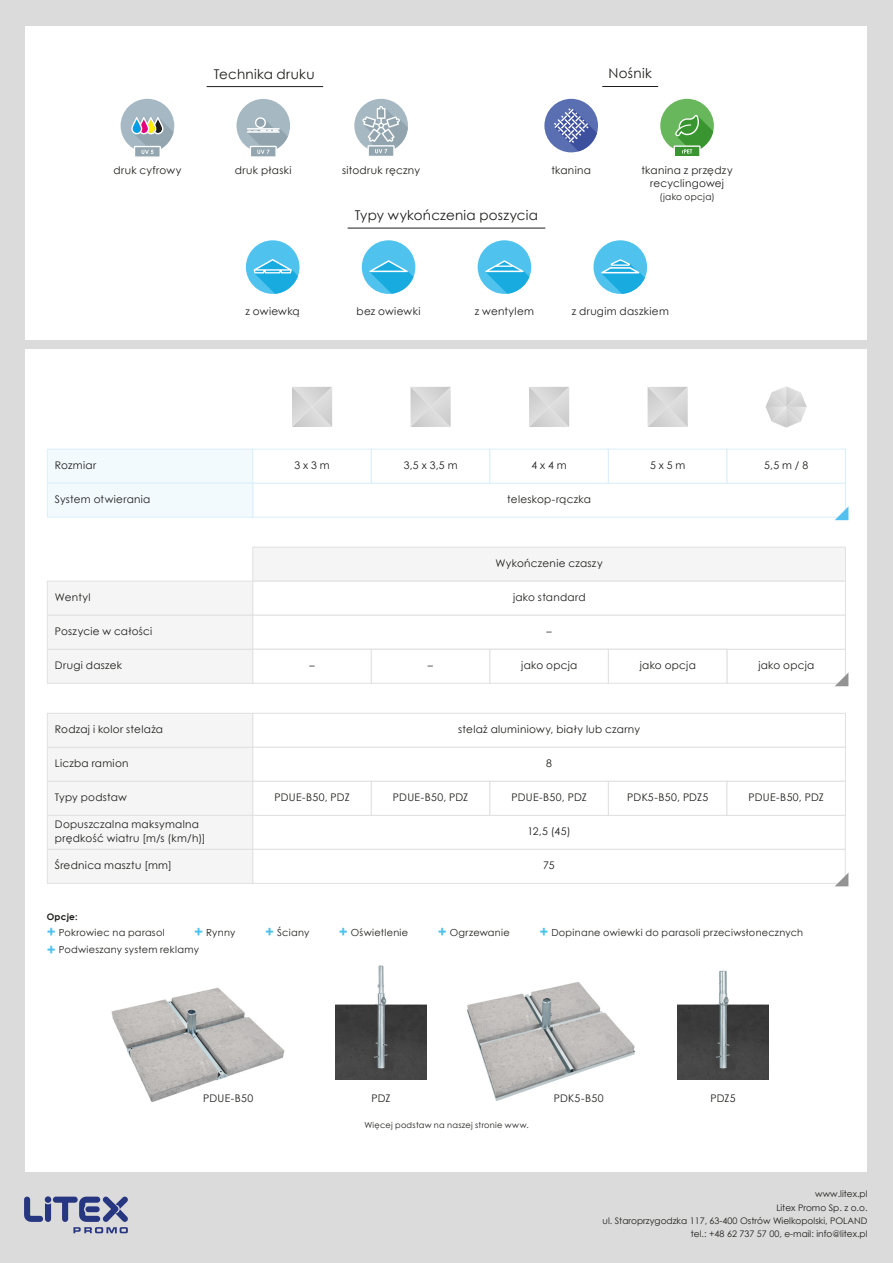
<style>
.page{position:relative;width:893px;height:1263px;background:#fff}
.page>*{position:absolute;margin:0;border:0;box-sizing:border-box;transform-origin:0 0}
.t1{font:13.5px "Century Gothic";letter-spacing:.02em;color:#1d1d1b}
.t2{font:10.5px/13.5px "Century Gothic";letter-spacing:.025em;color:#1d1d1b;text-align:center}
.t3{font:9.75px/17.5px "Century Gothic";letter-spacing:.03em;color:#1d1d1b}
.t4{font:9px/13.4px "Century Gothic";color:#1d1d1b;text-align:right}
.t5{font:9px "Century Gothic";letter-spacing:.03em;color:#1d1d1b}
.t6{font:700 9px "Century Gothic";letter-spacing:.03em;color:#1d1d1b}
.t7{font:8.25px "Century Gothic";letter-spacing:.035em;color:#1d1d1b}
.s1{font-weight:700;font-size:15px;color:#4ac0ed}
</style>
<div class="page">
<div style="left:0;top:0;width:24px;height:1263px;background:#dbdbdb"></div>
<div style="left:867px;top:0;width:26px;height:1263px;background:#dbdbdb"></div>
<div style="left:0;top:1172px;width:893px;height:91px;background:#dbdbdb"></div>
<div style="left:0;top:0;width:893px;height:26px;background:#dbdbdb"></div>
<svg style="left:24px;top:1196px;width:104px;height:37px"></svg>
<div style="left:47px;top:649px;width:206px;height:35px;background:#f5f5f5;border:1px solid #e2e1e1"></div>
<div style="left:47px;top:449px;width:206px;height:34px;background:#f3fafe;border:1px solid #dbeff9"></div>
<div style="left:47px;top:483px;width:206px;height:34px;background:#f3fafe;border:1px solid #dbeff9"></div>
<div style="left:0;top:340px;width:893px;height:9px;background:#dbdbdb"></div>
<div style="left:47px;top:581px;width:206px;height:35px;background:#f5f5f5;border:1px solid #e2e1e1"></div>
<div style="left:252px;top:547px;width:594px;height:35px;background:#f5f5f5;border:1px solid #e2e1e1"></div>
<div style="left:47px;top:615px;width:206px;height:35px;background:#f5f5f5;border:1px solid #e2e1e1"></div>
<div style="left:47px;top:747px;width:206px;height:35px;background:#f5f5f5"></div>
<div style="left:47px;top:713px;width:206px;height:35px;background:#f5f5f5;border:1px solid #e2e1e1"></div>
<div style="left:252px;top:713px;width:594px;height:35px;background:#fff;border:1px solid #e2e1e1"></div>
<div style="left:252px;top:747px;width:594px;height:35px;background:#fff;border:1px solid #e2e1e1"></div>
<div style="left:47px;top:815px;width:206px;height:35px;background:#f5f5f5"></div>
<div style="left:47px;top:781px;width:206px;height:35px;background:#f5f5f5;border:1px solid #e2e1e1"></div>
<svg style="left:237px;top:99px;width:53px;height:58px"></svg>
<svg style="left:121px;top:99px;width:53px;height:58px"></svg>
<svg style="left:354px;top:99px;width:54px;height:57px"></svg>
<svg style="left:544px;top:99px;width:54px;height:53px"></svg>
<svg style="left:660px;top:99px;width:54px;height:57px"></svg>
<div style="left:47px;top:849px;width:206px;height:35px;background:#f5f5f5;border:1px solid #e2e1e1"></div>
<svg style="left:362px;top:240px;width:53px;height:54px"></svg>
<svg style="left:246px;top:240px;width:53px;height:54px"></svg>
<svg style="left:478px;top:240px;width:53px;height:54px"></svg>
<svg style="left:593px;top:240px;width:54px;height:54px"></svg>
<svg style="left:411px;top:387px;width:40px;height:40px;background:#d6d6d7"></svg>
<svg style="left:529px;top:387px;width:40px;height:40px;background:#d6d6d6"></svg>
<svg style="left:292px;top:387px;width:40px;height:40px;background:#d6d6d6"></svg>
<svg style="left:648px;top:387px;width:40px;height:40px;background:#d6d6d7"></svg>
<svg style="left:766px;top:386px;width:41px;height:41px"></svg>
<svg style="left:252px;top:448px;width:596px;height:72px"></svg>
<svg style="left:252px;top:780px;width:596px;height:106px"></svg>
<svg style="left:252px;top:580px;width:596px;height:106px"></svg>
<img style="left:678px;top:970px;width:90px;height:109px">
<img style="left:467px;top:982px;width:168px;height:119px">
<img style="left:111px;top:987px;width:174px;height:115px">
<img style="left:336px;top:965px;width:90px;height:114px">
<hr style="left:207px;top:86px;width:116px;height:1px;background:#1d1d1b">
<hr style="left:348px;top:228px;width:197px;height:1px;background:#1d1d1b">
<hr style="left:602px;top:86px;width:56px;height:1px;background:#1d1d1b">
<p class="t1" style="left:214px;top:64px;width:102px">Technika druku</p>
<p class="t1" style="left:609px;top:64px;width:45px">Nośnik</p>
<p class="t2" style="left:113px;top:163px;width:70px">druk cyfrowy</p>
<p class="t2" style="left:235px;top:163px;width:58px">druk płaski</p>
<p class="t2" style="left:342px;top:163px;width:79px">sitodruk ręczny</p>
<p class="t2" style="left:551px;top:163px;width:41px">tkanina</p>
<p class="t2" style="left:641px;top:163px;width:93px">tkanina z przędzy recyclingowej</p>
<p class="t5" style="left:659px;top:191px;width:57px">(jako opcja)</p>
<p class="t1" style="left:355px;top:206px;width:185px">Typy wykończenia poszycia</p>
<p class="t2" style="left:246px;top:305px;width:56px">z owiewką</p>
<p class="t2" style="left:357px;top:305px;width:65px">bez owiewki</p>
<p class="t2" style="left:475px;top:305px;width:61px">z wentylem</p>
<p class="t2" style="left:572px;top:305px;width:99px">z drugim daszkiem</p>
<p class="t2" style="left:55px;top:458px;width:43px">Rozmiar</p>
<p class="t2" style="left:55px;top:492px;width:97px">System otwierania</p>
<p class="t2" style="left:507px;top:492px;width:85px">teleskop-rączka</p>
<p class="t2" style="left:294px;top:458px;width:37px">3 x 3 m</p>
<p class="t2" style="left:404px;top:458px;width:55px">3,5 x 3,5 m</p>
<p class="t2" style="left:531px;top:458px;width:37px">4 x 4 m</p>
<p class="t2" style="left:650px;top:458px;width:37px">5 x 5 m</p>
<p class="t2" style="left:764px;top:458px;width:46px">5,5 m / 8</p>
<p class="t2" style="left:496px;top:557px;width:109px">Wykończenie czaszy</p>
<p class="t2" style="left:55px;top:590px;width:37px">Wentyl</p>
<p class="t2" style="left:55px;top:624px;width:99px">Poszycie w całości</p>
<p class="t2" style="left:55px;top:658px;width:69px">Drugi daszek</p>
<p class="t2" style="left:309px;top:658px;width:7px">–</p>
<p class="t2" style="left:513px;top:590px;width:74px">jako standard</p>
<p class="t2" style="left:546px;top:624px;width:7px">–</p>
<p class="t2" style="left:428px;top:658px;width:7px">–</p>
<p class="t2" style="left:521px;top:658px;width:58px">jako opcja</p>
<p class="t2" style="left:640px;top:658px;width:58px">jako opcja</p>
<p class="t2" style="left:758px;top:658px;width:58px">jako opcja</p>
<p class="t2" style="left:55px;top:722px;width:110px">Rodzaj i kolor stelaża</p>
<p class="t2" style="left:458px;top:722px;width:183px">stelaż aluminiowy, biały lub czarny</p>
<p class="t2" style="left:55px;top:756px;width:75px">Liczba ramion</p>
<p class="t2" style="left:546px;top:756px;width:7px">8</p>
<p class="t2" style="left:55px;top:790px;width:74px">Typy podstaw</p>
<p class="t2" style="left:55px;top:818px;width:152px;text-align:left">Dopuszczalna maksymalna prędkość wiatru [m/s (km/h)]</p>
<p class="t2" style="left:55px;top:858px;width:118px">Średnica masztu [mm]</p>
<p class="t2" style="left:274px;top:790px;width:77px">PDUE-B50, PDZ</p>
<p class="t2" style="left:393px;top:790px;width:77px">PDUE-B50, PDZ</p>
<p class="t2" style="left:511px;top:790px;width:77px">PDUE-B50, PDZ</p>
<p class="t2" style="left:627px;top:790px;width:82px">PDK5-B50, PDZ5</p>
<p class="t2" style="left:748px;top:790px;width:77px">PDUE-B50, PDZ</p>
<p class="t2" style="left:527px;top:824px;width:45px">12,5 (45)</p>
<p class="t2" style="left:543px;top:858px;width:13px">75</p>
<p class="t6" style="left:47px;top:910px;width:32px">Opcje:</p>
<p class="t3" style="left:47px;top:923px;width:154px"><span class="s1">+</span> Pokrowiec na parasol<br><span class="s1">+</span> Podwieszany system reklamy</p>
<p class="t3" style="left:194px;top:923px;width:43px"><span class="s1">+</span> Rynny</p>
<p class="t3" style="left:265px;top:923px;width:46px"><span class="s1">+</span> Ściany</p>
<p class="t3" style="left:339px;top:923px;width:71px"><span class="s1">+</span> Oświetlenie</p>
<p class="t3" style="left:438px;top:923px;width:74px"><span class="s1">+</span> Ogrzewanie</p>
<p class="t3" style="left:539px;top:923px;width:265px"><span class="s1">+</span> Dopinane owiewki do parasoli przeciwsłonecznych</p>
<p class="t2" style="left:203px;top:1091px;width:52px">PDUE-B50</p>
<p class="t2" style="left:371px;top:1091px;width:21px">PDZ</p>
<p class="t2" style="left:554px;top:1091px;width:51px">PDK5-B50</p>
<p class="t2" style="left:710px;top:1091px;width:27px">PDZ5</p>
<p class="t7" style="left:364px;top:1119px;width:166px">Więcej podstaw na naszej stronie www.</p>
<p class="t4" style="left:603px;top:1187px;width:266px">www.litex.pl<br>Litex Promo Sp. z o.o.<br>ul. Staroprzygodzka 117, 63-400 Ostrów Wielkopolski, POLAND tel.: +48 62 737 57 00, e-mail: info@litex.pl</p>
</div>
